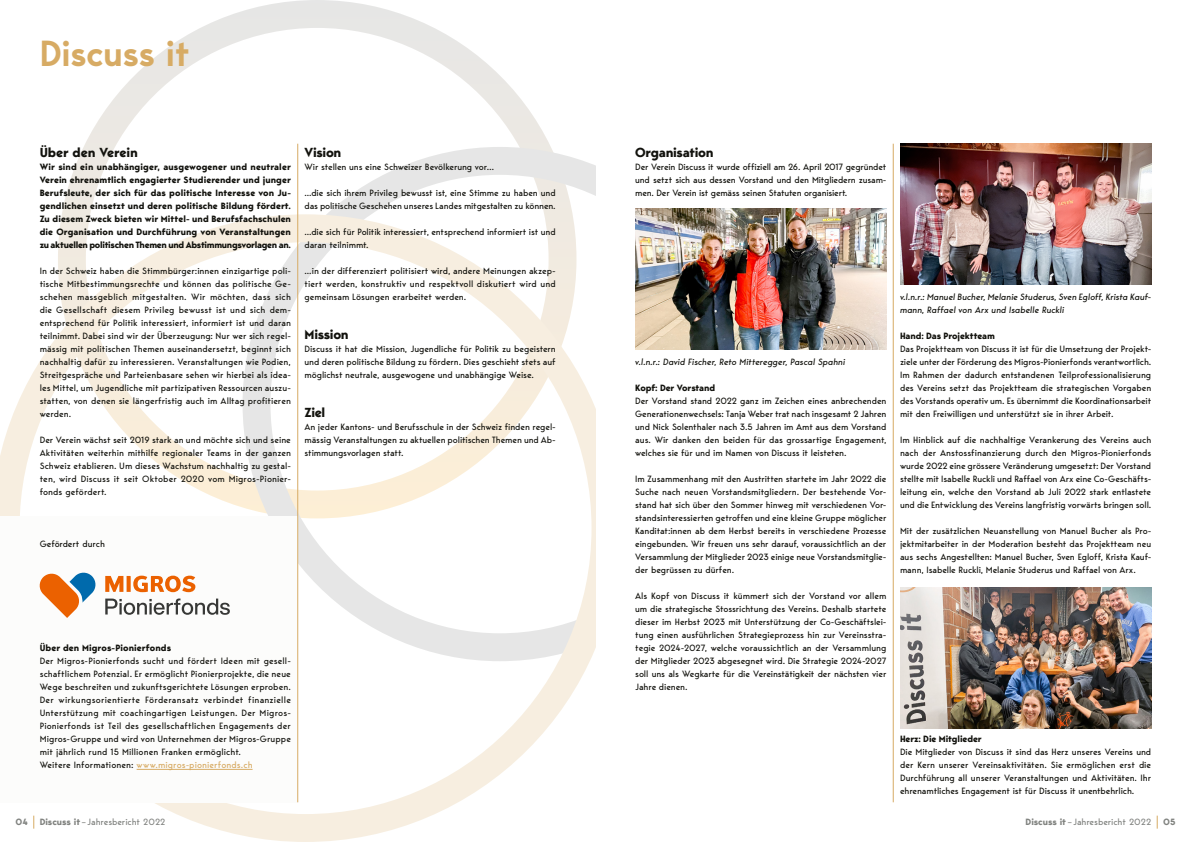
<style>
.page{position:relative;width:1191px;height:842px;background:#fff}
.page>*{position:absolute;margin:0;border:0;box-sizing:border-box;transform-origin:0 0}
.t1{font:600 36px "Bergen Sans";letter-spacing:-.01em;color:#d7ab64}
.t2{font:700 13px "Bergen Sans";letter-spacing:-.02em;color:#12120d}
.t3{font:9px/13px "Bergen Sans";letter-spacing:-.005em;color:#12120d;text-align:justify}
.t4{font:700 9px/13px "Bergen Sans";letter-spacing:-.015em;color:#12120d;text-align:justify}
.t5{font:italic 9px/13px "Bergen Sans";letter-spacing:-.01em;color:#12120d}
.t6{font:9px "Bergen Sans";letter-spacing:-.01em;color:#818380}
.t7{font:700 9px "Bergen Sans";letter-spacing:.01em;color:#12120d}
.t8{font:700 9px "Bergen Sans";color:#818380}
.s1{color:#d7ab64}
.s2{font-weight:700}
</style>
<div class="page">
<hr style="left:893px;top:144px;width:1px;height:658px;background:#d7ab64">
<svg style="left:62px;top:0;width:489px;height:214px"></svg>
<svg style="left:242px;top:147px;width:353px;height:67px"></svg>
<svg style="left:0;top:214px;width:595px;height:628px"></svg>
<div style="left:0;top:516px;width:298px;height:286px;background:#fcfcfb"></div>
<img style="left:635px;top:209px;width:251px;height:141px">
<img style="left:900px;top:144px;width:251px;height:141px">
<img style="left:900px;top:588px;width:251px;height:141px">
<svg style="left:105px;top:598px;width:125px;height:17px"></svg>
<svg style="left:105px;top:576px;width:90px;height:16px"></svg>
<svg style="left:40px;top:573px;width:56px;height:45px"></svg>
<hr style="left:137px;top:769px;width:115px;height:1px;background:#d7ab64">
<hr style="left:297px;top:144px;width:1px;height:658px;background:#d7ab64">
<svg style="left:1157px;top:816px;width:1px;height:13px"></svg>
<svg style="left:34px;top:816px;width:1px;height:13px"></svg>
<h1 class="t1" style="left:40px;top:29px;width:151px">Discuss it</h1>
<h2 class="t2" style="left:40px;top:143px;width:100px">Über den Verein</h2>
<p class="t4" style="left:40px;top:160px;width:253px">Wir sind ein unabhängiger, ausgewogener und neutraler Verein ehrenamtlich engagierter Studierender und junger Berufsleute, der sich für das politische Interesse von Ju&shy;gendlichen einsetzt und deren politische Bildung fördert.<br>Zu diesem Zweck bieten wir Mittel- und Berufsfachschulen die Organisation und Durchführung von Veranstaltungen zu aktuellen politischen Themen und Abstimmungsvorlagen an.</p>
<p class="t3" style="left:40px;top:264px;width:253px">In der Schweiz haben die Stimmbürger:innen einzigartige poli&shy;tische Mitbestimmungsrechte und können das politische Ge&shy;schehen massgeblich mitgestalten. Wir möchten, dass sich die Gesellschaft diesem Privileg bewusst ist und sich dem&shy;entsprechend für Politik interessiert, informiert ist und daran teilnimmt. Dabei sind wir der Überzeugung: Nur wer sich regel&shy;mässig mit politischen Themen auseinandersetzt, beginnt sich nachhaltig dafür zu interessieren. Veranstaltungen wie Podien, Streitgespräche und Parteienbasare sehen wir hierbei als idea&shy;les Mittel, um Jugendliche mit partizipativen Ressourcen auszu&shy;statten, von denen sie längerfristig auch im Alltag profitieren werden.</p>
<p class="t3" style="left:40px;top:433px;width:253px">Der Verein wächst seit 2019 stark an und möchte sich und seine Aktivitäten weiterhin mithilfe regionaler Teams in der ganzen Schweiz etablieren. Um dieses Wachstum nachhaltig zu gestal&shy;ten, wird Discuss it seit Oktober 2020 vom Migros-Pionier&shy;fonds gefördert.</p>
<h2 class="t2" style="left:304px;top:143px;width:38px">Vision</h2>
<p class="t3" style="left:304px;top:160px;width:191px">Wir stellen uns eine Schweizer Bevölkerung vor…</p>
<p class="t3" style="left:304px;top:186px;width:253px">...die sich ihrem Privileg bewusst ist, eine Stimme zu haben und das politische Geschehen unseres Landes mitgestalten zu können.</p>
<p class="t3" style="left:304px;top:225px;width:253px">...die sich für Politik interessiert, entsprechend informiert ist und daran teilnimmt.</p>
<p class="t3" style="left:304px;top:264px;width:253px">...in der differenziert politisiert wird, andere Meinungen akzep&shy;tiert werden, konstruktiv und respektvoll diskutiert wird und gemeinsam Lösungen erarbeitet werden.</p>
<h2 class="t2" style="left:304px;top:325px;width:46px">Mission</h2>
<p class="t3" style="left:304px;top:342px;width:253px">Discuss it hat die Mission, Jugendliche für Politik zu begeistern und deren politische Bildung zu fördern. Dies geschieht stets auf möglichst neutrale, ausgewogene und unabhängige Weise.</p>
<h2 class="t2" style="left:304px;top:403px;width:22px">Ziel</h2>
<p class="t3" style="left:304px;top:420px;width:253px">An jeder Kantons- und Berufsschule in der Schweiz finden regel&shy;mässig Veranstaltungen zu aktuellen politischen Themen und Ab&shy;stimmungsvorlagen statt.</p>
<p class="t3" style="left:40px;top:537px;width:67px">Gefördert durch</p>
<p class="t7" style="left:40px;top:641px;width:133px">Über den Migros-Pionierfonds</p>
<p class="t3" style="left:40px;top:654px;width:253px;text-align:left">Der Migros-Pionierfonds sucht und fördert Ideen mit gesell&shy;schaftlichem Potenzial. Er ermöglicht Pionierprojekte, die neue Wege beschreiten und zukunftsgerichtete Lösungen erproben.<br>Der wirkungsorientierte Förderansatz verbindet finanzielle Unterstützung mit coachingartigen Leistungen. Der Migros-Pionierfonds ist Teil des gesellschaftlichen Engagements der Migros-Gruppe und wird von Unternehmen der Migros-Gruppe mit jährlich rund 15 Millionen Franken ermöglicht.<br>Weitere Informationen: <span class="s1">www.migros-pionierfonds.ch</span></p>
<h2 class="t2" style="left:635px;top:143px;width:80px">Organisation</h2>
<p class="t3" style="left:635px;top:160px;width:253px">Der Verein Discuss it wurde offiziell am 26. April 2017 gegründet und setzt sich aus dessen Vorstand und den Mitgliedern zusam&shy;men. Der Verein ist gemäss seinen Statuten organisiert.</p>
<p class="t5" style="left:635px;top:355px;width:212px">v.l.n.r.: David Fischer, Reto Mitteregger, Pascal Spahni</p>
<p class="t4" style="left:635px;top:381px;width:81px">Kopf: Der Vorstand</p>
<p class="t3" style="left:635px;top:394px;width:253px">Der Vorstand stand 2022 ganz im Zeichen eines anbrechenden Generationenwechsels: Tanja Weber trat nach insgesamt 2 Jahren und Nick Solenthaler nach 3.5 Jahren im Amt aus dem Vorstand aus. Wir danken den beiden für das grossartige Engagement, welches sie für und im Namen von Discuss it leisteten.</p>
<p class="t3" style="left:635px;top:472px;width:253px">Im Zusammenhang mit den Austritten startete im Jahr 2022 die Suche nach neuen Vorstandsmitgliedern. Der bestehende Vor&shy;stand hat sich über den Sommer hinweg mit verschiedenen Vor&shy;standsinteressierten getroffen und eine kleine Gruppe möglicher Kanditat:innen ab dem Herbst bereits in verschiedene Prozesse eingebunden. Wir freuen uns sehr darauf, voraussichtlich an der Versammlung der Mitglieder 2023 einige neue Vorstandsmitglie&shy;der begrüssen zu dürfen.</p>
<p class="t3" style="left:635px;top:589px;width:253px">Als Kopf von Discuss it kümmert sich der Vorstand vor allem um die strategische Stossrichtung des Vereins. Deshalb startete dieser im Herbst 2023 mit Unterstützung der Co-Geschäftslei&shy;tung einen ausführlichen Strategieprozess hin zur Vereinsstra&shy;tegie 2024-2027, welche voraussichtlich an der Versammlung der Mitglieder 2023 abgesegnet wird. Die Strategie 2024-2027 soll uns als Wegkarte für die Vereinstätigkeit der nächsten vier Jahre dienen.</p>
<p class="t5" style="left:900px;top:290px;width:253px">v.l.n.r.: Manuel Bucher, Melanie Studerus, Sven Egloff, Krista Kauf&shy;mann, Raffael von Arx und Isabelle Ruckli</p>
<p class="t4" style="left:900px;top:329px;width:96px">Hand: Das Projektteam</p>
<p class="t3" style="left:900px;top:342px;width:253px">Das Projektteam von Discuss it ist für die Umsetzung der Projekt&shy;ziele unter der Förderung des Migros-Pionierfonds verantwortlich.<br>Im Rahmen der dadurch entstandenen Teilprofessionalisierung des Vereins setzt das Projektteam die strategischen Vorgaben des Vorstands operativ um. Es übernimmt die Koordinationsarbeit mit den Freiwilligen und unterstützt sie in ihrer Arbeit.</p>
<p class="t3" style="left:900px;top:433px;width:253px">Im Hinblick auf die nachhaltige Verankerung des Vereins auch nach der Anstossfinanzierung durch den Migros-Pionierfonds wurde 2022 eine grössere Veränderung umgesetzt: Der Vorstand stellte mit Isabelle Ruckli und Raffael von Arx eine Co-Geschäfts&shy;leitung ein, welche den Vorstand ab Juli 2022 stark entlastete und die Entwicklung des Vereins langfristig vorwärts bringen soll.</p>
<p class="t3" style="left:900px;top:524px;width:253px">Mit der zusätzlichen Neuanstellung von Manuel Bucher als Pro&shy;jektmitarbeiter in der Moderation besteht das Projektteam neu aus sechs Angestellten: Manuel Bucher, Sven Egloff, Krista Kauf&shy;mann, Isabelle Ruckli, Melanie Studerus und Raffael von Arx.</p>
<p class="t4" style="left:900px;top:732px;width:83px">Herz: Die Mitglieder</p>
<p class="t3" style="left:900px;top:745px;width:253px">Die Mitglieder von Discuss it sind das Herz unseres Vereins und der Kern unserer Vereinsaktivitäten. Sie ermöglichen erst die Durchführung all unserer Veranstaltungen und Aktivitäten. Ihr ehrenamtliches Engagement ist für Discuss it unentbehrlich.</p>
<p class="t8" style="left:15px;top:816px;width:14px">04</p>
<p class="t6" style="left:40px;top:816px;width:127px"><span class="s2">Discuss it</span>–Jahresbericht 2022</p>
<p class="t6" style="left:1025px;top:816px;width:127px"><span class="s2">Discuss it</span>–Jahresbericht 2022</p>
<p class="t8" style="left:1163px;top:816px;width:14px">05</p>
</div>
